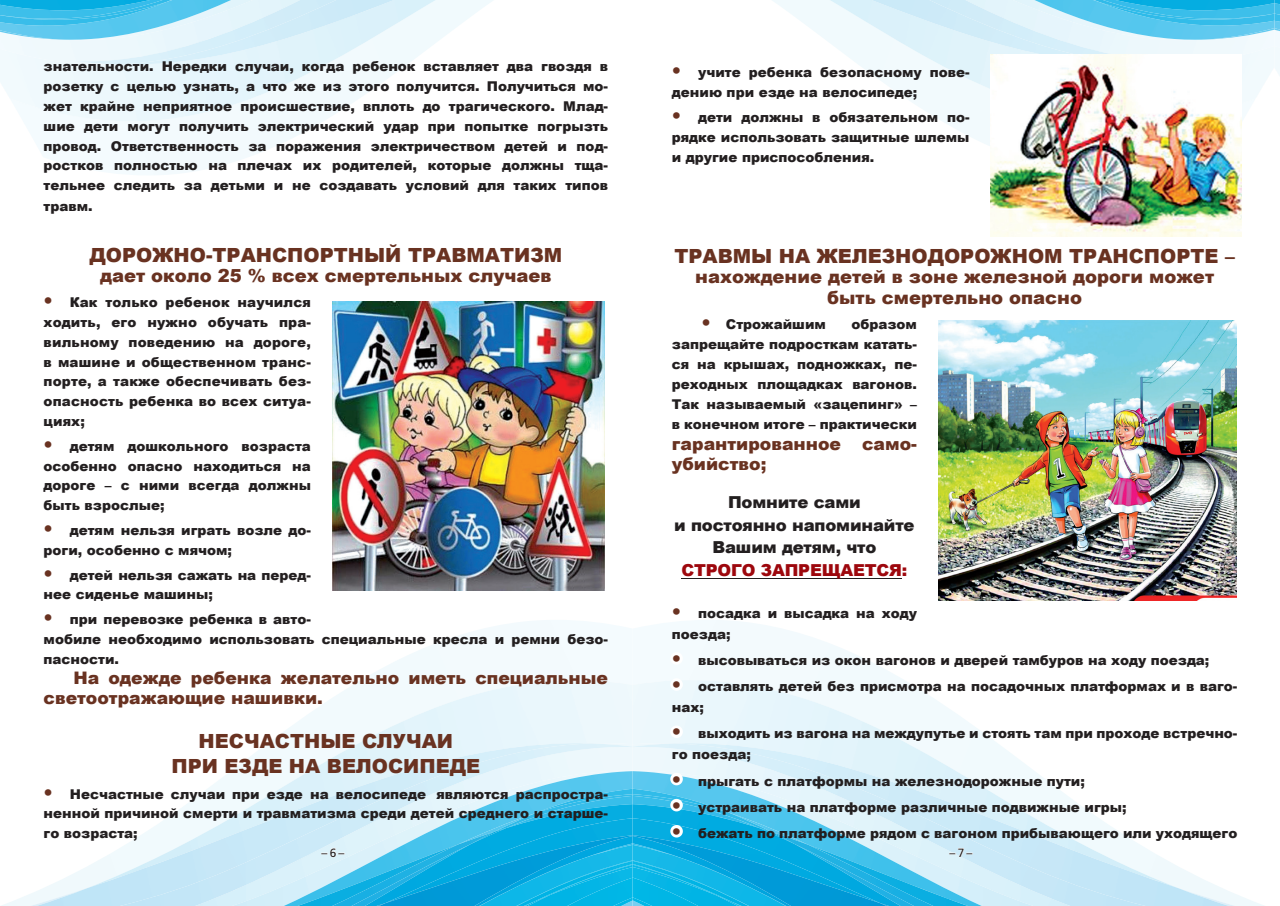
<style>
.page{position:relative;width:1280px;height:906px;background:#fff}
.page>*{position:absolute;margin:0;border:0;box-sizing:border-box;transform-origin:0 0}
.t1{font:900 19.5px/25.5px "Arial";color:#693221;text-align:center}
.t2{font:900 18px/20.7px "Arial";color:#693221;text-align:center}
.t3{font:900 17.25px/20.2px "Arial";color:#693221}
.t4{font:900 16.5px/22.5px "Arial";letter-spacing:-.01em;color:#231f20;text-align:center}
.t5{font:900 16.5px "Arial";letter-spacing:-.01em;color:#9d070d}
.t6{font:900 13.5px/19.8px "Arial";color:#231f20}
.t7{font:11.85px "Free Set C";color:#231f20}
.s1{font-family:"Free Set C";font-weight:400;font-size:18.75px;color:#693221}
</style>
<div class="page">
<svg style="left:772px;top:0;width:219px;height:175px"></svg>
<img style="left:830px;top:0;width:444px;height:121px">
<div style="left:1190px;top:26px;width:84px;height:39px;background:#f0f9fd"></div>
<img style="left:1260px;top:28px;width:14px;height:11px">
<img style="left:871px;top:0;width:120px;height:65px">
<img style="left:929px;top:0;width:261px;height:64px">
<img style="left:1013px;top:0;width:21px;height:40px">
<img style="left:1034px;top:0;width:226px;height:40px">
<img style="left:1099px;top:2px;width:175px;height:24px">
<img style="left:1115px;top:0;width:159px;height:10px">
<svg style="left:633px;top:620px;width:631px;height:286px"></svg>
<img style="left:633px;top:680px;width:545px;height:63px">
<img style="left:1229px;top:888px;width:6px;height:18px">
<img style="left:1146px;top:743px;width:83px;height:163px">
<img style="left:633px;top:743px;width:513px;height:163px">
<img style="left:633px;top:770px;width:400px;height:136px">
<img style="left:633px;top:771px;width:349px;height:135px">
<img style="left:633px;top:788px;width:97px;height:16px">
<img style="left:900px;top:831px;width:33px;height:13px">
<img style="left:633px;top:804px;width:267px;height:40px">
<img style="left:887px;top:844px;width:81px;height:62px">
<img style="left:633px;top:818px;width:247px;height:17px">
<img style="left:633px;top:835px;width:254px;height:71px">
<img style="left:633px;top:845px;width:153px;height:15px">
<img style="left:684px;top:859px;width:102px;height:47px">
<img style="left:633px;top:860px;width:116px;height:46px">
<img style="left:633px;top:861px;width:115px;height:45px">
<svg style="left:731px;top:901px;width:11px;height:5px"></svg>
<svg style="left:1256px;top:67px;width:18px;height:31px"></svg>
<svg style="left:1274px;top:0;width:6px;height:31px"></svg>
<svg style="left:23px;top:0;width:470px;height:175px"></svg>
<img style="left:0;top:0;width:436px;height:121px">
<div style="left:0;top:40px;width:117px;height:25px;background:#f0f9fc"></div>
<img style="left:117px;top:0;width:277px;height:65px">
<img style="left:76px;top:0;width:260px;height:64px">
<img style="left:231px;top:0;width:22px;height:40px">
<img style="left:0;top:0;width:231px;height:40px">
<img style="left:0;top:2px;width:167px;height:24px">
<img style="left:0;top:0;width:150px;height:10px">
<svg style="left:1px;top:620px;width:631px;height:286px"></svg>
<img style="left:87px;top:680px;width:546px;height:63px">
<img style="left:30px;top:888px;width:6px;height:18px">
<img style="left:36px;top:743px;width:84px;height:163px">
<img style="left:120px;top:743px;width:513px;height:163px">
<img style="left:232px;top:770px;width:401px;height:136px">
<img style="left:284px;top:771px;width:349px;height:135px">
<img style="left:535px;top:788px;width:98px;height:16px">
<img style="left:332px;top:831px;width:33px;height:13px">
<img style="left:365px;top:804px;width:268px;height:40px">
<img style="left:298px;top:844px;width:81px;height:62px">
<img style="left:385px;top:818px;width:248px;height:17px">
<img style="left:379px;top:835px;width:254px;height:71px">
<svg style="left:633px;top:900px;width:11px;height:6px"></svg>
<img style="left:480px;top:845px;width:153px;height:15px">
<img style="left:479px;top:859px;width:102px;height:47px">
<img style="left:516px;top:860px;width:117px;height:46px">
<img style="left:517px;top:861px;width:116px;height:45px">
<svg style="left:524px;top:901px;width:10px;height:5px"></svg>
<div style="left:42px;top:294px;width:13px;height:13px;border:6px solid #fff;border-radius:50%"></div>
<div style="left:42px;top:438px;width:13px;height:12px;border:6px solid #fff;border-radius:50%"></div>
<div style="left:42px;top:522px;width:13px;height:13px;border:6px solid #fff;border-radius:50%"></div>
<div style="left:42px;top:567px;width:13px;height:12px;border:6px solid #fff;border-radius:50%"></div>
<div style="left:42px;top:611px;width:13px;height:13px;border:6px solid #fff;border-radius:50%"></div>
<div style="left:42px;top:786px;width:13px;height:12px;border:6px solid #fff;border-radius:50%"></div>
<hr style="left:681px;top:577px;width:221px;height:1px;background:#231f20">
<div style="left:670px;top:64px;width:13px;height:13px;border:6px solid #fff;border-radius:50%"></div>
<div style="left:670px;top:109px;width:13px;height:13px;border:6px solid #fff;border-radius:50%"></div>
<div style="left:700px;top:316px;width:13px;height:12px;border:6px solid #fff;border-radius:50%"></div>
<div style="left:670px;top:605px;width:13px;height:12px;border:6px solid #fff;border-radius:50%"></div>
<div style="left:670px;top:652px;width:13px;height:12px;border:6px solid #fff;border-radius:50%"></div>
<div style="left:670px;top:678px;width:13px;height:13px;border:6px solid #fff;border-radius:50%"></div>
<div style="left:670px;top:725px;width:13px;height:13px;border:6px solid #fff;border-radius:50%"></div>
<div style="left:670px;top:772px;width:13px;height:13px;border:6px solid #fff;border-radius:50%"></div>
<div style="left:670px;top:799px;width:13px;height:12px;border:6px solid #fff;border-radius:50%"></div>
<div style="left:670px;top:825px;width:13px;height:12px;border:6px solid #fff;border-radius:50%"></div>
<img style="left:332px;top:301px;width:273px;height:289px">
<img style="left:991px;top:55px;width:251px;height:181px">
<img style="left:938px;top:320px;width:298px;height:281px">
<svg style="left:321px;top:847px;width:24px;height:10px"></svg>
<svg style="left:949px;top:847px;width:23px;height:10px"></svg>
<p class="t6" style="left:44px;top:56px;width:566px;text-align:justify">знательности. Нередки случаи, когда ребенок вставляет два гвоздя в розетку с целью узнать, а что же из этого получится. Получиться мо&shy;жет крайне неприятное происшествие, вплоть до трагического. Млад&shy;шие дети могут получить электрический удар при попытке погрызть провод. Ответственность за поражения электричеством детей и под&shy;ростков полностью на плечах их родителей, которые должны тща&shy;тельнее следить за детьми и не создавать условий для таких типов травм.</p>
<h1 class="t1" style="left:89px;top:241px;width:474px">ДОРОЖНО-ТРАНСПОРТНЫЙ ТРАВМАТИЗМ</h1>
<h2 class="t2" style="left:100px;top:265px;width:453px">дает около 25 % всех смертельных случаев</h2>
<p class="t6" style="left:44px;top:292px;width:269px;text-align:justify"><span class="s1">•</span> Как только ребенок научился ходить, его нужно обучать пра&shy;вильному поведению на дороге, в машине и общественном транс&shy;порте, а также обеспечивать без&shy;опасность ребенка во всех ситуа&shy;циях;</p>
<p class="t6" style="left:44px;top:436px;width:269px;text-align:justify"><span class="s1">•</span> детям дошкольного возраста особенно опасно находиться на дороге – с ними всегда должны быть взрослые;</p>
<p class="t6" style="left:44px;top:520px;width:269px"><span class="s1">•</span> детям нельзя играть возле до&shy;роги, особенно с мячом;</p>
<p class="t6" style="left:44px;top:564px;width:269px"><span class="s1">•</span> детей нельзя сажать на перед&shy;нее сиденье машины;</p>
<p class="t6" style="left:44px;top:609px;width:566px"><span class="s1">•</span> при перевозке ребенка в авто-<br>мобиле необходимо использовать специальные кресла и ремни безо&shy;пасности.</p>
<p class="t3" style="left:44px;top:667px;width:566px;text-indent:30px">На одежде ребенка желательно иметь специальные светоотражающие нашивки.</p>
<h1 class="t1" style="left:171px;top:727px;width:310px">НЕСЧАСТНЫЕ СЛУЧАИ<br>ПРИ ЕЗДЕ НА ВЕЛОСИПЕДЕ</h1>
<p class="t6" style="left:44px;top:783px;width:566px;text-align:justify"><span class="s1">•</span> Несчастные случаи при езде на велосипеде являются распростра&shy;ненной причиной смерти и травматизма среди детей среднего и старше&shy;го возраста;</p>
<p class="t6" style="left:672px;top:62px;width:299px"><span class="s1">•</span> учите ребенка безопасному пове&shy;дению при езде на велосипеде;</p>
<p class="t6" style="left:672px;top:107px;width:299px;text-align:justify"><span class="s1">•</span> дети должны в обязательном по&shy;рядке использовать защитные шлемы и другие приспособления.</p>
<h1 class="t1" style="left:674px;top:242px;width:562px">ТРАВМЫ НА ЖЕЛЕЗНОДОРОЖНОМ ТРАНСПОРТЕ –</h1>
<h2 class="t2" style="left:695px;top:266px;width:520px">нахождение детей в зоне железной дороги может быть смертельно опасно</h2>
<p class="t6" style="left:702px;top:314px;width:126px"><span class="s1">•</span> Строжайшим</p>
<p class="t6" style="left:672px;top:313px;width:247px;text-align:justify;text-indent:179px">образом запрещайте подросткам катать&shy;ся на крышах, подножках, пе&shy;реходных площадках вагонов.<br>Так называемый «зацепинг» – в конечном итоге – практически</p>
<p class="t3" style="left:672px;top:433px;width:247px">гарантированное само&shy;убийство;</p>
<p class="t4" style="left:674px;top:491px;width:242px">Помните сами<br>и постоянно напоминайте<br>Вашим детям, что</p>
<p class="t5" style="left:681px;top:558px;width:228px">СТРОГО ЗАПРЕЩАЕТСЯ:</p>
<p class="t6" style="left:672px;top:602px;width:247px;line-height:21.1px"><span class="s1">•</span> посадка и высадка на ходу поезда;</p>
<p class="t6" style="left:672px;top:650px;width:539px"><span class="s1">•</span> высовываться из окон вагонов и дверей тамбуров на ходу поезда;</p>
<p class="t6" style="left:672px;top:675px;width:567px;line-height:21.1px"><span class="s1">•</span> оставлять детей без присмотра на посадочных платформах и в ваго&shy;нах;</p>
<p class="t6" style="left:672px;top:722px;width:567px;line-height:21.1px"><span class="s1">•</span> выходить из вагона на междупутье и стоять там при проходе встречно&shy;го поезда;</p>
<p class="t6" style="left:672px;top:770px;width:415px"><span class="s1">•</span> прыгать с платформы на железнодорожные пути;</p>
<p class="t6" style="left:672px;top:796px;width:456px"><span class="s1">•</span> устраивать на платформе различные подвижные игры;</p>
<p class="t6" style="left:672px;top:822px;width:567px"><span class="s1">•</span> бежать по платформе рядом с вагоном прибывающего или уходящего</p>
<p class="t7" style="left:321px;top:846px;width:25px">– 6 –</p>
<p class="t7" style="left:949px;top:846px;width:25px">– 7 –</p>
</div>
